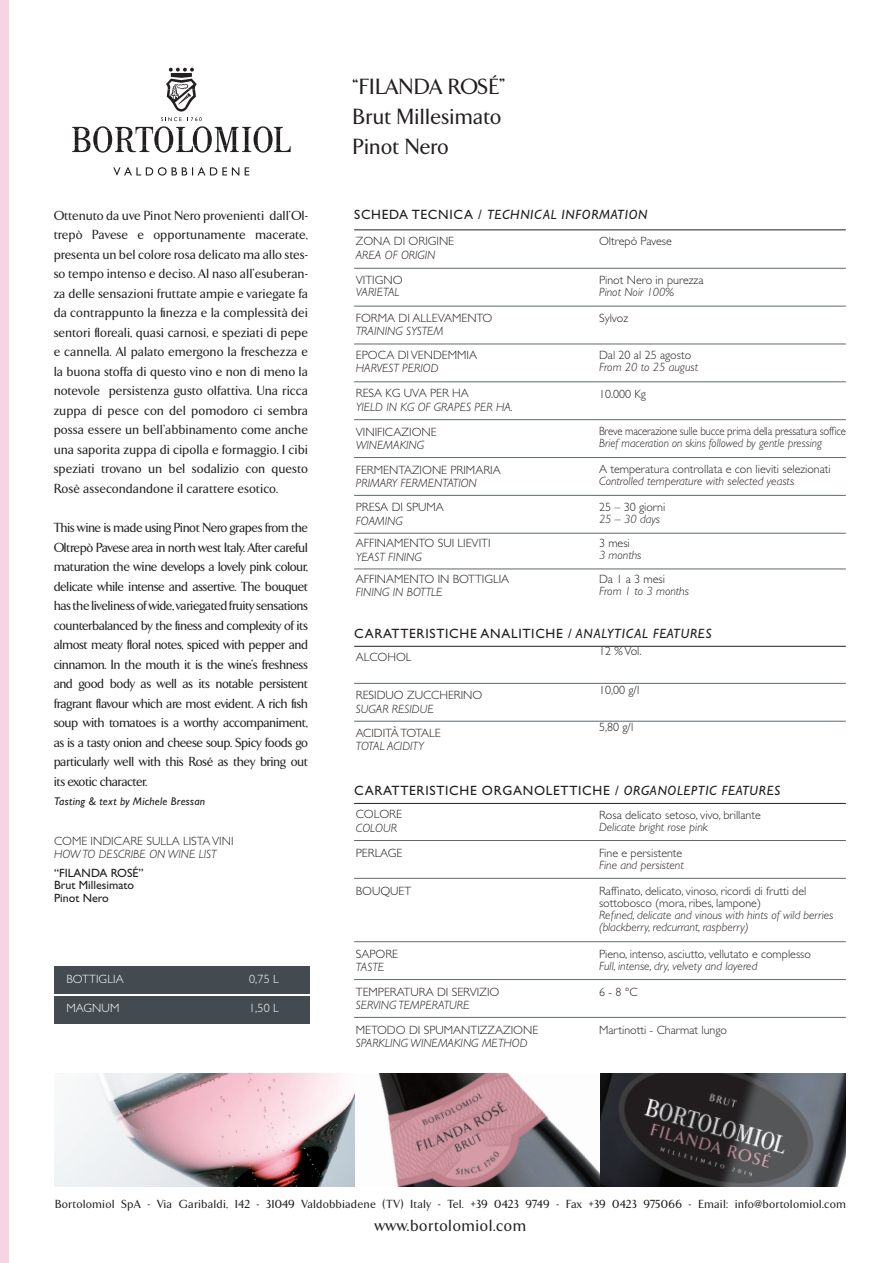
<style>
.page{position:relative;width:893px;height:1263px;background:#fff}
.page>*{position:absolute;margin:0;border:0;box-sizing:border-box;transform-origin:0 0}
.t1{font:500 22.5px "Arrow";letter-spacing:.005em;color:#231f20}
.t2{font:500 16.5px "Arrow";letter-spacing:.035em;color:#231f20}
.t3{font:500 13.5px/19.5px "Arrow";letter-spacing:-.01em;color:#231f20;text-align:justify}
.t4{font:13.5px "Gill Sans Std";letter-spacing:.05em;color:#231f20}
.t5{font:500 13.5px "Arrow";letter-spacing:-.03em;color:#231f20}
.t6{font:italic 13.5px "Gill Sans Std";letter-spacing:.05em;color:#231f20}
.t7{font:300 12px "Gill Sans Std";color:#231f20}
.t8{font:italic 300 12px/12px "Gill Sans Std";color:#231f20}
.t9{font:500 12px "Arrow";letter-spacing:.025em;color:#231f20}
.t10{font:300 12px "Gill Sans Std";color:#231f20;scale:.9 1}
.t11{font:italic 300 12px "Gill Sans Std";color:#231f20;scale:.95 1}
.t12{font:12px "Gill Sans Std";color:#231f20}
.t13{font:300 12px "Gill Sans Std";letter-spacing:.01em;color:#fff}
.t14{font:italic 11.25px "Gill Sans Std";letter-spacing:.025em;color:#231f20}
.s1{font-style:normal}
.s2{font-style:italic}
</style>
<div class="page">
<hr style="left:354px;top:229px;width:492px;height:1px;background:#231f20">
<hr style="left:354px;top:646px;width:492px;height:1px;background:#231f20">
<hr style="left:354px;top:803px;width:492px;height:1px;background:#231f20">
<hr style="left:354px;top:268px;width:492px;height:1px;background:#5f696f">
<hr style="left:354px;top:306px;width:492px;height:1px;background:#5f696f">
<hr style="left:354px;top:344px;width:492px;height:1px;background:#5f696f">
<hr style="left:354px;top:381px;width:492px;height:1px;background:#5f696f">
<hr style="left:354px;top:419px;width:492px;height:1px;background:#5f696f">
<hr style="left:354px;top:457px;width:492px;height:1px;background:#5f696f">
<hr style="left:354px;top:495px;width:492px;height:1px;background:#5f696f">
<hr style="left:354px;top:683px;width:492px;height:1px;background:#5f696f">
<hr style="left:354px;top:840px;width:492px;height:1px;background:#5f696f">
<hr style="left:354px;top:721px;width:492px;height:1px;background:#5f696f">
<hr style="left:354px;top:878px;width:492px;height:1px;background:#5f696f">
<hr style="left:354px;top:941px;width:492px;height:1px;background:#5f696f">
<hr style="left:354px;top:979px;width:492px;height:1px;background:#5f696f">
<hr style="left:354px;top:1017px;width:492px;height:1px;background:#5f696f">
<div style="left:54px;top:967px;width:255px;height:27px;background:#444b50"></div>
<div style="left:54px;top:996px;width:255px;height:27px;background:#444b50"></div>
<img style="left:54px;top:1074px;width:791px;height:113px">
<hr style="left:354px;top:533px;width:492px;height:1px;background:#5f696f">
<hr style="left:354px;top:568px;width:492px;height:1px;background:#5f696f">
<div style="left:0;top:0;width:9px;height:1263px;background:#f6d5e3"></div>
<svg style="left:113px;top:167px;width:136px;height:9px"></svg>
<svg style="left:72px;top:68px;width:219px;height:85px"></svg>
<p class="t3" style="left:54px;top:206px;width:256px">Ottenuto da uve Pinot Nero provenienti dall’Ol&shy;trepò Pavese e opportunamente macerate,</p>
<p class="t3" style="left:54px;top:245px;width:256px">presenta un bel colore rosa delicato ma allo stes&shy;so tempo intenso e deciso. Al naso all’esuberan&shy;za delle sensazioni fruttate ampie e variegate fa da contrappunto la finezza e la complessità dei sentori floreali, quasi carnosi, e speziati di pepe e cannella. Al palato emergono la freschezza e la buona stoffa di questo vino e non di meno la notevole persistenza gusto olfattiva. Una ricca zuppa di pesce con del pomodoro ci sembra possa essere un bell’abbinamento come anche una saporita zuppa di cipolla e formaggio. I cibi speziati trovano un bel sodalizio con questo Rosè assecondandone il carattere esotico.</p>
<p class="t3" style="left:54px;top:518px;width:256px">This wine is made using Pinot Nero grapes from the Oltrepò Pavese area in north west Italy. After careful maturation the wine develops a lovely pink colour, delicate while intense and assertive. The bouquet has the liveliness of wide, variegated fruity sensations counterbalanced by the finess and complexity of its almost meaty floral notes, spiced with pepper and cinnamon. In the mouth it is the wine’s freshness and good body as well as its notable persistent fragrant flavour which are most evident. A rich fish soup with tomatoes is a worthy accompaniment, as is a tasty onion and cheese soup. Spicy foods go</p>
<p class="t5" style="left:54px;top:754px;width:256px">particularly well with this Rosé as they bring out</p>
<p class="t5" style="left:54px;top:774px;width:95px">its exotic character.</p>
<p class="t14" style="left:54px;top:795px;width:153px">Tasting &amp; text by Michele Bressan</p>
<p class="t7" style="left:54px;top:834px;width:181px">COME INDICARE SULLA LISTA VINI</p>
<p class="t8" style="left:54px;top:848px;width:164px">HOW TO DESCRIBE ON WINE LIST</p>
<p class="t12" style="left:54px;top:866px;width:91px">“FILANDA ROSÉ”</p>
<p class="t12" style="left:54px;top:878px;width:82px">Brut Millesimato</p>
<p class="t12" style="left:54px;top:891px;width:56px">Pinot Nero</p>
<p class="t13" style="left:66px;top:972px;width:59px">BOTTIGLIA</p>
<p class="t13" style="left:249px;top:972px;width:31px">0,75 L</p>
<p class="t13" style="left:66px;top:1001px;width:55px">MAGNUM</p>
<p class="t13" style="left:249px;top:1001px;width:31px">1,50 L</p>
<p class="t1" style="left:353px;top:75px;width:154px">“FILANDA ROSÉ”</p>
<p class="t1" style="left:353px;top:105px;width:150px">Brut Millesimato</p>
<p class="t1" style="left:353px;top:135px;width:98px">Pinot Nero</p>
<p class="t6" style="left:354px;top:207px;width:295px"><span class="s1">SCHEDA TECNICA /</span> TECHNICAL INFORMATION</p>
<p class="t7" style="left:356px;top:235px;width:100px">ZONA DI ORIGINE</p>
<p class="t8" style="left:356px;top:249px;width:81px">AREA OF ORIGIN</p>
<p class="t7" style="left:599px;top:235px;width:74px">Oltrepò Pavese</p>
<p class="t7" style="left:599px;top:273px;width:106px">Pinot Nero in purezza</p>
<p class="t8" style="left:599px;top:286px;width:76px">Pinot Noir 100%</p>
<p class="t7" style="left:599px;top:311px;width:31px">Sylvoz</p>
<p class="t7" style="left:356px;top:273px;width:48px">VITIGNO</p>
<p class="t8" style="left:356px;top:286px;width:45px">VARIETAL</p>
<p class="t7" style="left:356px;top:311px;width:138px">FORMA DI ALLEVAMENTO</p>
<p class="t8" style="left:356px;top:325px;width:89px">TRAINING SYSTEM</p>
<p class="t7" style="left:356px;top:348px;width:123px">EPOCA DI VENDEMMIA</p>
<p class="t8" style="left:356px;top:362px;width:84px">HARVEST PERIOD</p>
<p class="t7" style="left:356px;top:386px;width:115px">RESA KG UVA PER HA</p>
<p class="t8" style="left:356px;top:401px;width:159px">YIELD IN KG OF GRAPES PER HA.</p>
<p class="t7" style="left:356px;top:425px;width:82px">VINIFICAZIONE</p>
<p class="t8" style="left:356px;top:439px;width:70px">WINEMAKING</p>
<p class="t7" style="left:356px;top:463px;width:146px">FERMENTAZIONE PRIMARIA</p>
<p class="t8" style="left:356px;top:477px;width:123px">PRIMARY FERMENTATION</p>
<p class="t7" style="left:356px;top:500px;width:90px">PRESA DI SPUMA</p>
<p class="t8" style="left:356px;top:515px;width:49px">FOAMING</p>
<p class="t7" style="left:599px;top:348px;width:94px">Dal 20 al 25 agosto</p>
<p class="t8" style="left:599px;top:361px;width:101px">From 20 to 25 august</p>
<p class="t7" style="left:599px;top:387px;width:48px">10.000 Kg</p>
<p class="t10" style="left:599px;top:424px;width:276px">Breve macerazione sulle bucce prima della pressatura soffice</p>
<p class="t11" style="left:599px;top:436px;width:236px">Brief maceration on skins followed by gentle pressing</p>
<p class="t7" style="left:599px;top:462px;width:233px">A temperatura controllata e con lieviti selezionati</p>
<p class="t8" style="left:599px;top:475px;width:197px">Controlled temperature with selected yeasts</p>
<p class="t7" style="left:599px;top:500px;width:68px">25 – 30 giorni</p>
<p class="t8" style="left:599px;top:513px;width:63px">25 – 30 days</p>
<p class="t7" style="left:356px;top:536px;width:136px">AFFINAMENTO SUI LIEVITI</p>
<p class="t8" style="left:356px;top:551px;width:68px">YEAST FINING</p>
<p class="t7" style="left:356px;top:572px;width:155px">AFFINAMENTO IN BOTTIGLIA</p>
<p class="t8" style="left:356px;top:586px;width:88px">FINING IN BOTTLE</p>
<p class="t7" style="left:599px;top:536px;width:32px">3 mesi</p>
<p class="t8" style="left:599px;top:549px;width:44px">3 months</p>
<p class="t7" style="left:599px;top:572px;width:67px">Da 1 a 3 mesi</p>
<p class="t8" style="left:599px;top:585px;width:91px">From 1 to 3 months</p>
<p class="t4" style="left:354px;top:625px;width:359px">CARATTERISTICHE ANALITICHE <span class="s2">/ ANALYTICAL FEATURES</span></p>
<p class="t7" style="left:356px;top:651px;width:57px">ALCOHOL</p>
<p class="t7" style="left:599px;top:645px;width:44px">12 % Vol.</p>
<p class="t7" style="left:356px;top:689px;width:128px">RESIDUO ZUCCHERINO</p>
<p class="t8" style="left:356px;top:703px;width:79px">SUGAR RESIDUE</p>
<p class="t7" style="left:599px;top:683px;width:42px">10,00 g/l</p>
<p class="t7" style="left:356px;top:726px;width:86px">ACIDITÀ TOTALE</p>
<p class="t8" style="left:356px;top:740px;width:70px">TOTAL ACIDITY</p>
<p class="t7" style="left:599px;top:720px;width:36px">5,80 g/l</p>
<p class="t4" style="left:354px;top:782px;width:428px">CARATTERISTICHE ORGANOLETTICHE <span class="s2">/ ORGANOLEPTIC FEATURES</span></p>
<p class="t7" style="left:356px;top:807px;width:48px">COLORE</p>
<p class="t8" style="left:356px;top:822px;width:43px">COLOUR</p>
<p class="t7" style="left:599px;top:808px;width:163px">Rosa delicato setoso, vivo, brillante</p>
<p class="t8" style="left:599px;top:821px;width:110px">Delicate bright rose pink</p>
<p class="t7" style="left:356px;top:846px;width:48px">PERLAGE</p>
<p class="t7" style="left:599px;top:846px;width:85px">Fine e persistente</p>
<p class="t8" style="left:599px;top:859px;width:86px">Fine and persistent</p>
<p class="t7" style="left:356px;top:884px;width:57px">BOUQUET</p>
<p class="t7" style="left:356px;top:947px;width:44px">SAPORE</p>
<p class="t8" style="left:356px;top:961px;width:30px">TASTE</p>
<p class="t7" style="left:356px;top:985px;width:145px">TEMPERATURA DI SERVIZIO</p>
<p class="t8" style="left:356px;top:999px;width:115px">SERVING TEMPERATURE</p>
<p class="t7" style="left:356px;top:1023px;width:184px">METODO DI SPUMANTIZZAZIONE</p>
<p class="t8" style="left:356px;top:1037px;width:173px">SPARKLING WINEMAKING METHOD</p>
<p class="t7" style="left:599px;top:884px;width:209px">Raffinato, delicato, vinoso, ricordi di frutti del</p>
<p class="t7" style="left:599px;top:896px;width:163px">sottobosco (mora, ribes, lampone)</p>
<p class="t8" style="left:599px;top:909px;width:236px">Refined, delicate and vinous with hints of wild berries (blackberry, redcurrant, raspberry)</p>
<p class="t7" style="left:599px;top:947px;width:213px">Pieno, intenso, asciutto, vellutato e complesso</p>
<p class="t8" style="left:599px;top:960px;width:160px">Full, intense, dry, velvety and layered</p>
<p class="t7" style="left:599px;top:985px;width:40px">6 - 8 °C</p>
<p class="t7" style="left:599px;top:1023px;width:130px">Martinotti - Charmat lungo</p>
<p class="t9" style="left:55px;top:1198px;width:793px">Bortolomiol SpA - Via Garibaldi, 142 - 31049 Valdobbiadene (TV) Italy - Tel. +39 0423 9749 - Fax +39 0423 975066 - Email: info@bortolomiol.com</p>
<p class="t2" style="left:375px;top:1217px;width:153px">www.bortolomiol.com</p>
</div>
